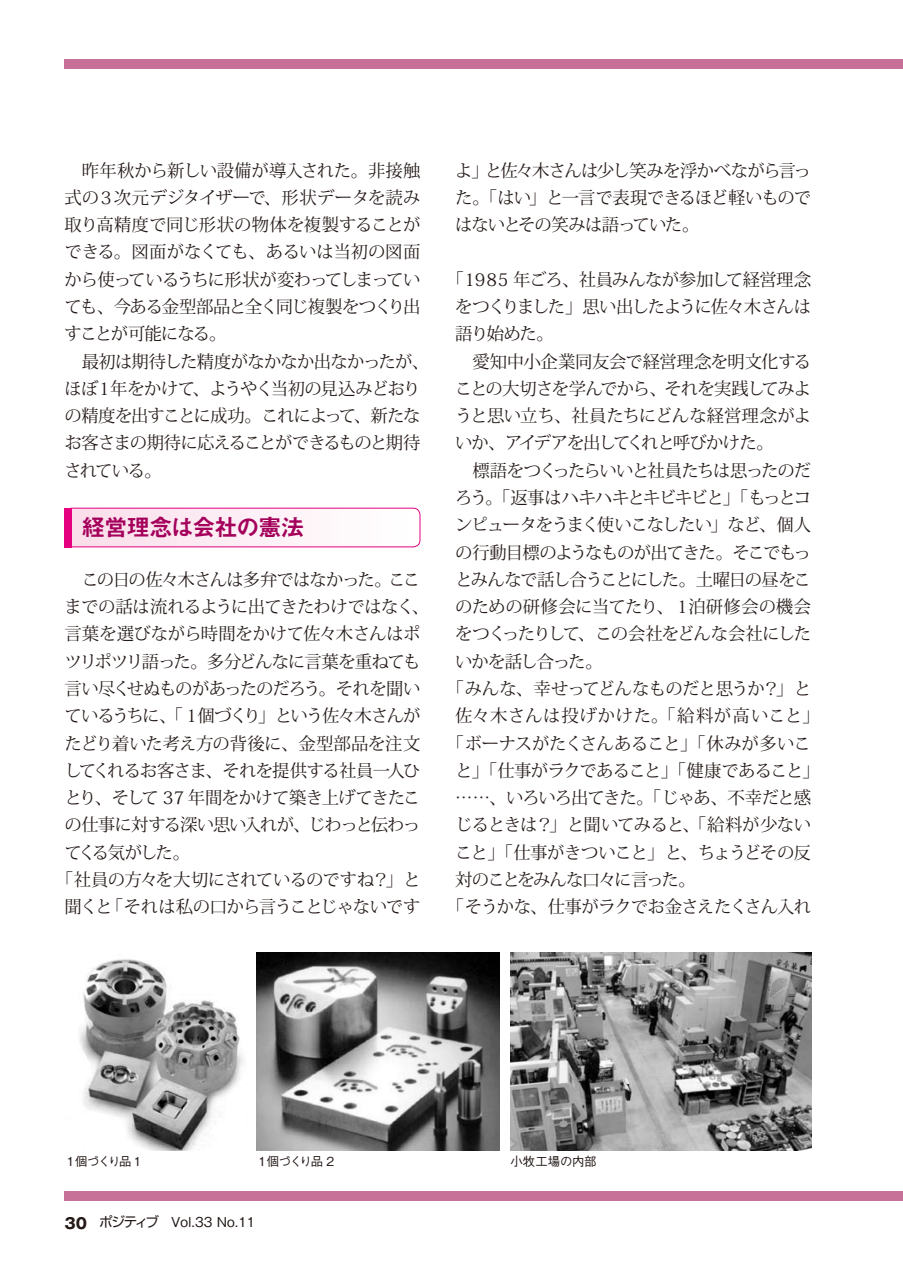
<style>
.page{position:relative;width:903px;height:1275px;background:#fff}
.page>*{position:absolute;margin:0;border:0;box-sizing:border-box;transform-origin:0 0}
.t1{font:23.62px "Midashi Go Pro MB31";letter-spacing:-.06em;color:#a4005b}
.t2{font:17.32px/27.3px "Koz Min Pro";letter-spacing:-.05em;color:#231916}
.t3{font:17.32px "Koz Min Pro";letter-spacing:-.07em;color:#231916}
.t4{font:17.32px "Koz Min Pro";letter-spacing:-.015em;color:#231916}
.t5{font:17.32px "Koz Min Pro";letter-spacing:-.085em;color:#231916}
.t6{font:17.32px "Koz Min Pro";letter-spacing:-.075em;color:#231916}
.t7{font:17.32px "Koz Min Pro";letter-spacing:-.08em;color:#231916}
.t8{font:17.32px "Koz Min Pro";letter-spacing:-.03em;color:#231916}
.t9{font:17.32px "Koz Min Pro";letter-spacing:-.01em;color:#231916}
.t10{font:17.32px "Koz Min Pro";letter-spacing:-.025em;color:#231916}
.t11{font:17.32px "Koz Min Pro";letter-spacing:.04em;color:#231916}
.t12{font:17.32px "Koz Min Pro";letter-spacing:-.11em;color:#231916}
.t13{font:500 13.65px "Gothic BBB Pro";color:#231916}
.t14{font:500 12.42px "Gothic BBB Pro";letter-spacing:-.06em;color:#231916}
.t15{font:500 12.42px "Gothic BBB Pro";letter-spacing:-.005em;color:#231916}
.s1{font-family:"Gothic MB101 Pro";font-weight:700;font-size:14.88px}
.s2{font-family:"Shin Go Pro";font-weight:400}
</style>
<div class="page">
<div style="left:64px;top:60px;width:839px;height:9px;background:#c77198"></div>
<div style="left:64px;top:1191px;width:839px;height:9px;background:#c77198"></div>
<img style="left:510px;top:952px;width:301px;height:199px">
<img style="left:79px;top:959px;width:165px;height:192px">
<div style="left:65px;top:508px;width:355px;height:39px;background:linear-gradient(to right,#faddea,#fff);border-radius:7px"></div>
<div style="left:64px;top:508px;width:356px;height:39px;border:1px solid #e4007f;border-radius:7px"></div>
<div style="left:64px;top:508px;width:8px;height:39px;background:#e4007f"></div>
<img style="left:256px;top:952px;width:243px;height:199px">
<p class="t2" style="left:64px;top:156px;width:366px">　昨年秋から新しい設備が導入された。非接触式の３次元デジタイザーで、形状データを読み取り高精度で同じ形状の物体を複製することができる。図面がなくても、あるいは当初の図面から使っているうちに形状が変わってしまっていても、今ある金型部品と全く同じ複製をつくり出すことが可能になる。<br>　最初は期待した精度がなかなか出なかったが、ほぼ１年をかけて、ようやく当初の見込みどおりの精度を出すことに成功。これによって、新たなお客さまの期待に応えることができるものと期待されている。</p>
<h1 class="t1" style="left:82px;top:509px;width:224px">経営理念は会社の憲法</h1>
<p class="t2" style="left:64px;top:565px;width:357px">　この日の佐々木さんは多弁ではなかった。ここ</p>
<p class="t2" style="left:64px;top:592px;width:366px">までの話は流れるように出てきたわけではなく、</p>
<p class="t4" style="left:64px;top:622px;width:357px">言葉を選びながら時間をかけて佐々木さんはポ</p>
<p class="t2" style="left:64px;top:647px;width:357px">ツリポツリ語った。多分どんなに言葉を重ねても</p>
<p class="t2" style="left:64px;top:674px;width:357px">言い尽くせぬものがあったのだろう。それを聞い</p>
<p class="t5" style="left:64px;top:704px;width:357px">ているうちに、「１個づくり」という佐々木さんが</p>
<p class="t9" style="left:64px;top:731px;width:357px">たどり着いた考え方の背後に、金型部品を注文</p>
<p class="t2" style="left:64px;top:756px;width:357px">してくれるお客さま、それを提供する社員一人ひ</p>
<p class="t2" style="left:64px;top:783px;width:357px">とり、そして 37 年間をかけて築き上げてきたこ</p>
<p class="t3" style="left:64px;top:813px;width:357px">の仕事に対する深い思い入れが、じわっと伝わっ</p>
<p class="t12" style="left:64px;top:840px;width:127px">てくる気がした。</p>
<p class="t2" style="left:56px;top:865px;width:366px">「社員の方々を大切にされているのですね？」と</p>
<p class="t2" style="left:64px;top:893px;width:357px">聞くと「それは私の口から言うことじゃないです</p>
<p class="t2" style="left:455px;top:156px;width:357px;text-align:justify">よ」と佐々木さんは少し笑みを浮かべながら言った。「はい」と一言で表現できるほど軽いものではないとその笑みは語っていた。</p>
<p class="t2" style="left:446px;top:265px;width:366px">「1985 年ごろ、社員みんなが参加して経営理念</p>
<p class="t3" style="left:455px;top:294px;width:357px">をつくりました」思い出したように佐々木さんは</p>
<p class="t2" style="left:455px;top:320px;width:100px">語り始めた。</p>
<p class="t10" style="left:455px;top:349px;width:357px">　愛知中小企業同友会で経営理念を明文化する</p>
<p class="t2" style="left:455px;top:374px;width:357px">ことの大切さを学んでから、それを実践してみよ</p>
<p class="t4" style="left:455px;top:403px;width:357px">うと思い立ち、社員たちにどんな経営理念がよ</p>
<p class="t3" style="left:455px;top:431px;width:320px">いか、アイデアを出してくれと呼びかけた。</p>
<p class="t6" style="left:455px;top:458px;width:357px">　標語をつくったらいいと社員たちは思ったのだ</p>
<p class="t5" style="left:455px;top:485px;width:357px">ろう。「返事はハキハキとキビキビと」「もっとコ</p>
<p class="t7" style="left:455px;top:513px;width:357px">ンピュータをうまく使いこなしたい」など、個人</p>
<p class="t3" style="left:455px;top:540px;width:357px">の行動目標のようなものが出てきた。そこでもっ</p>
<p class="t5" style="left:455px;top:567px;width:357px">とみんなで話し合うことにした。土曜日の昼をこ</p>
<p class="t4" style="left:455px;top:594px;width:357px">のための研修会に当てたり、１泊研修会の機会</p>
<p class="t2" style="left:455px;top:620px;width:357px">をつくったりして、この会社をどんな会社にした</p>
<p class="t2" style="left:455px;top:647px;width:149px">いかを話し合った。</p>
<p class="t8" style="left:446px;top:676px;width:366px">「みんな、幸せってどんなものだと思うか？」と</p>
<p class="t11" style="left:455px;top:704px;width:366px">佐々木さんは投げかけた。「給料が高いこと」</p>
<p class="t4" style="left:446px;top:731px;width:366px">「ボーナスがたくさんあること」「休みが多いこ</p>
<p class="t2" style="left:455px;top:756px;width:366px">と」「仕事がラクであること」「健康であること」</p>
<p class="t2" style="left:455px;top:783px;width:357px">……、いろいろ出てきた。「じゃあ、不幸だと感</p>
<p class="t2" style="left:455px;top:811px;width:357px">じるときは？」と聞いてみると、「給料が少ない</p>
<p class="t2" style="left:455px;top:838px;width:357px">こと」「仕事がきついこと」と、ちょうどその反</p>
<p class="t5" style="left:455px;top:867px;width:242px">対のことをみんな口々に言った。</p>
<p class="t2" style="left:446px;top:893px;width:366px">「そうかな、仕事がラクでお金さえたくさん入れ</p>
<p class="t14" style="left:64px;top:1151px;width:79px">１個づくり品 1</p>
<p class="t14" style="left:256px;top:1151px;width:80px">１個づくり品 2</p>
<p class="t15" style="left:510px;top:1151px;width:88px">小牧工場の内部</p>
<p class="t13" style="left:64px;top:1211px;width:193px"><span class="s1">30</span> <span class="s2">ポジティブ</span> Vol.33 No.11</p>
</div>
